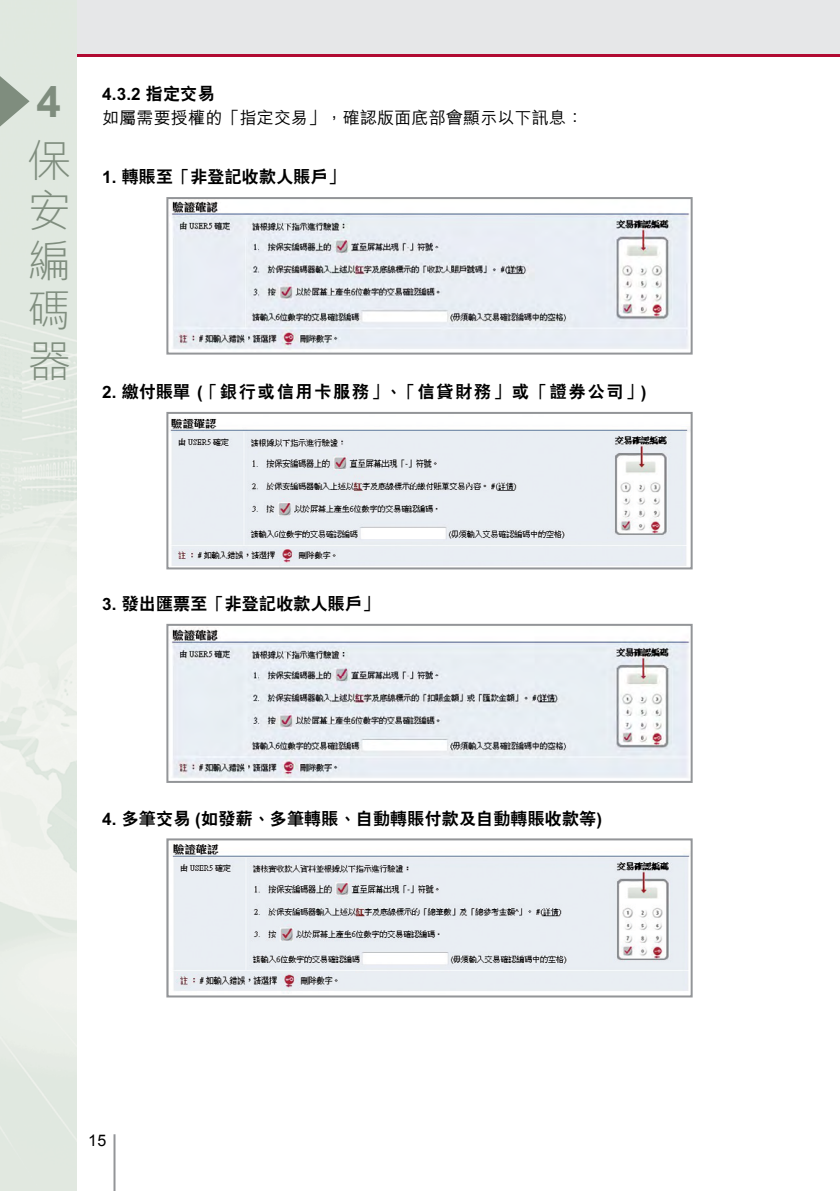
<style>
.page{position:relative;width:840px;height:1191px;background:#fff}
.page>*{position:absolute;margin:0;border:0;box-sizing:border-box;transform-origin:0 0}
.t1{font:300 44px/50px "M Hei HK";color:#7f8d7e;text-align:justify}
.t2{font:700 44px "Arial";color:#7f8d7e}
.t3{font:800 17px "C Hei 2 HK";letter-spacing:.01em;color:#000}
.t4{font:800 17px "C Hei 2 HK";letter-spacing:.11em;color:#000}
.t5{font:500 17px "M Hei HK";letter-spacing:.01em;color:#000}
.t6{font:16px "Arial";color:#000}
</style>
<div class="page">
<hr style="left:113px;top:1134px;width:2px;height:57px;background:#939598">
<div style="left:0;top:0;width:839px;height:57px;background:#b10a32"></div>
<div style="left:0;top:0;width:839px;height:54px;background:#e6e7e8"></div>
<img style="left:0;top:54px;width:77px;height:1137px">
<svg style="left:0;top:76px;width:30px;height:51px"></svg>
<img style="left:171px;top:200px;width:518px;height:150px">
<div style="left:166px;top:197px;width:526px;height:157px;border:2px solid #939598"></div>
<img style="left:170px;top:418px;width:519px;height:148px">
<div style="left:166px;top:412px;width:526px;height:157px;border:2px solid #939598"></div>
<img style="left:171px;top:627px;width:518px;height:151px">
<div style="left:166px;top:624px;width:526px;height:159px;border:2px solid #939598"></div>
<img style="left:172px;top:844px;width:517px;height:148px">
<div style="left:166px;top:838px;width:526px;height:159px;border:2px solid #939598"></div>
<h1 class="t2" style="left:37px;top:72px;width:26px">4</h1>
<h1 class="t1" style="left:27px;top:135px;width:46px">保安編碼器</h1>
<p class="t3" style="left:102px;top:82px;width:114px">4.3.2 指定交易</p>
<p class="t5" style="left:102px;top:105px;width:482px">如屬需要授權的「指定交易」，確認版面底部會顯示以下訊息：</p>
<p class="t3" style="left:102px;top:165px;width:244px">1. 轉賬至「非登記收款人賬戶」</p>
<p class="t4" style="left:102px;top:380px;width:545px">2. 繳付賬單 (「銀行或信用卡服務」、「信貸財務」或「證券公司」)</p>
<p class="t3" style="left:102px;top:592px;width:278px">3. 發出匯票至「非登記收款人賬戶」</p>
<p class="t3" style="left:102px;top:807px;width:501px">4. 多筆交易 (如發薪、多筆轉賬、自動轉賬付款及自動轉賬收款等)</p>
<p class="t6" style="left:88px;top:1130px;width:19px">15</p>
</div>
